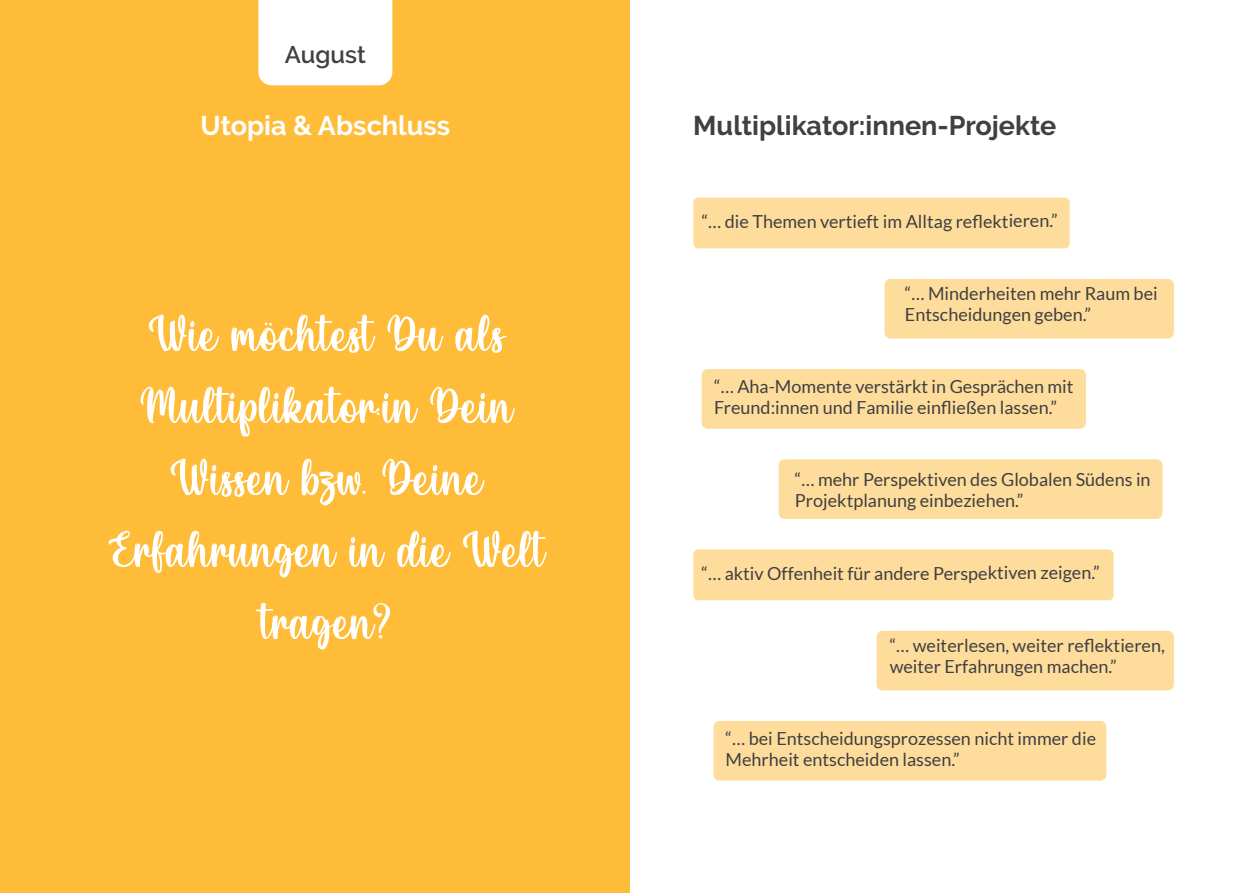
<style>
.page{position:relative;width:1259px;height:893px;background:#fff}
.page>*{position:absolute;margin:0;border:0;box-sizing:border-box;transform-origin:0 0}
.t1{font:54px/72px "Christmas Bell Personal Use";color:#fff;text-align:center}
.t2{font:700 27px "Raleway";color:#403f41}
.t3{font:700 27px "Raleway";color:#fff}
.t4{font:600 24px "Raleway";color:#403f41}
.t5{font:18px/21px "Lato";color:#403f41}
</style>
<div class="page">
<div style="left:778px;top:459px;width:384px;height:60px;background:#fedd9c;border-radius:6px"></div>
<div style="left:876px;top:631px;width:298px;height:59px;background:#fedd9c;border-radius:6px"></div>
<div style="left:713px;top:721px;width:393px;height:60px;background:#fedd9c;border-radius:6px"></div>
<div style="left:0;top:0;width:629px;height:893px;background:#febc39"></div>
<div style="left:693px;top:198px;width:376px;height:50px;background:#fedd9c;border-radius:5px"></div>
<div style="left:693px;top:549px;width:420px;height:51px;background:#fedd9c;border-radius:5px"></div>
<div style="left:884px;top:279px;width:290px;height:60px;background:#fedd9c;border-radius:6px"></div>
<div style="left:701px;top:369px;width:385px;height:60px;background:#fedd9c;border-radius:6px"></div>
<div style="left:258px;top:0;width:134px;height:85px;background:#fff"></div>
<h3 class="t4" style="left:285px;top:40px;width:82px">August</h3>
<h2 class="t3" style="left:200px;top:110px;width:251px">Utopia &amp; Abschluss</h2>
<h2 class="t2" style="left:693px;top:110px;width:364px">Multiplikator:innen-Projekte</h2>
<h1 class="t1" style="left:107px;top:304px;width:438px">Wie möchtest Du als<br>Multiplikator:in Dein<br>Wissen bzw. Deine<br>Erfahrungen in die Welt tragen?</h1>
<p class="t5" style="left:701px;top:212px;width:357px">“… die Themen vertieft im Alltag reflektieren.”</p>
<p class="t5" style="left:905px;top:284px;width:254px">“… Minderheiten mehr Raum bei<br>Entscheidungen geben.”</p>
<p class="t5" style="left:714px;top:377px;width:361px">“… Aha-Momente verstärkt in Gesprächen mit<br>Freund:innen und Familie einfließen lassen.”</p>
<p class="t5" style="left:795px;top:470px;width:357px">“… mehr Perspektiven des Globalen Südens in<br>Projektplanung einbeziehen.”</p>
<p class="t5" style="left:701px;top:564px;width:400px">“… aktiv Offenheit für andere Perspektiven zeigen.”</p>
<p class="t5" style="left:889px;top:636px;width:277px">“… weiterlesen, weiter reflektieren, weiter Erfahrungen machen.”</p>
<p class="t5" style="left:725px;top:729px;width:372px">“… bei Entscheidungsprozessen nicht immer die<br>Mehrheit entscheiden lassen.”</p>
</div>
